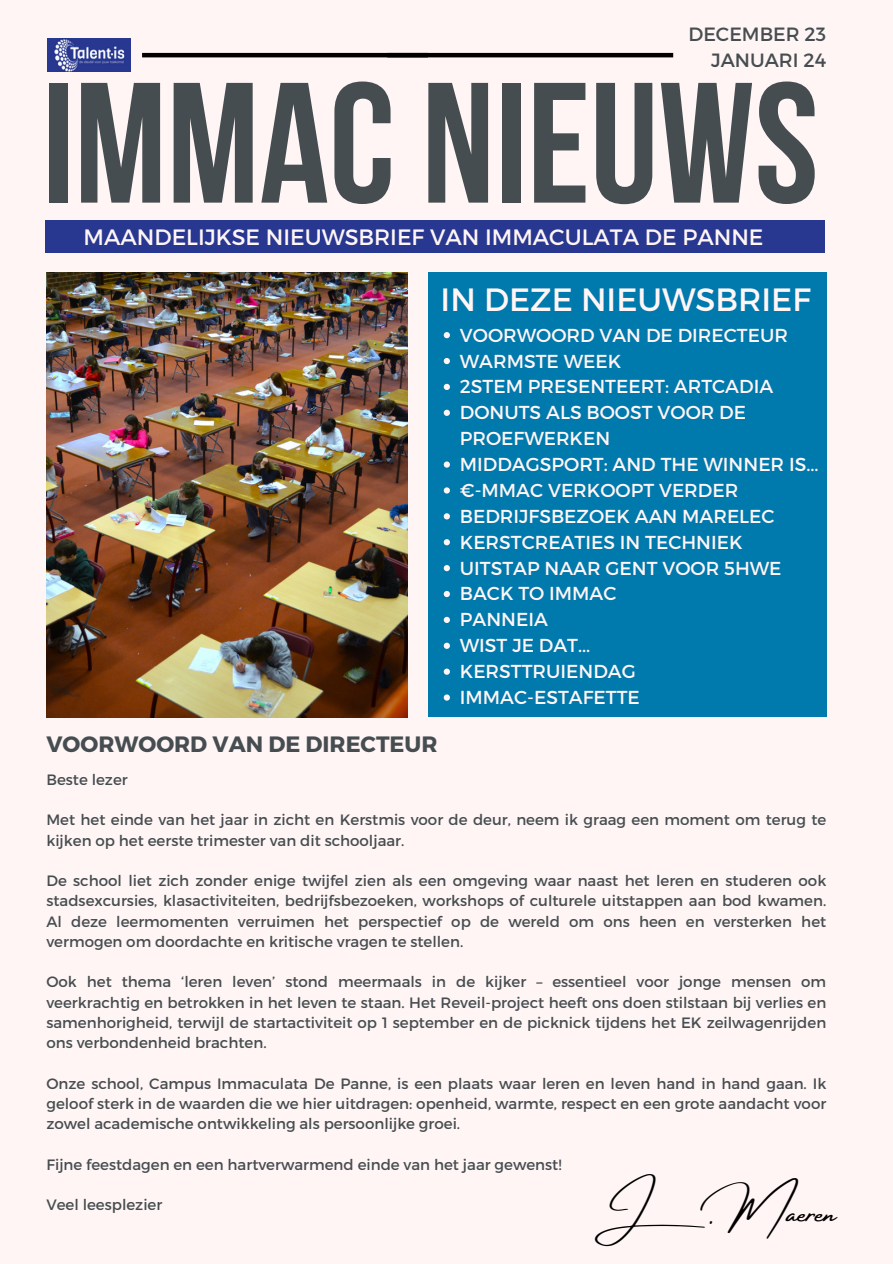
<style>
.page{position:relative;width:893px;height:1264px;background:#fff}
.page>*{position:absolute;margin:0;border:0;box-sizing:border-box;transform-origin:0 0}
.t1{font:171px "Bebas Neue Cyrillic";color:#464d50}
.t2{font:33px "Amsterdam Four";color:#000}
.t3{font:32.25px "Montserrat";color:#fff5f5}
.t4{font:22.2px "Montserrat";color:#fff5f5}
.t5{font:700 22.2px "Montserrat";color:#464d50}
.t6{font:19.2px "Montserrat";color:#464d50}
.t7{font:18.75px/25.8px "Montserrat";color:#fff5f5}
.t8{font:15px/20.2px "Montserrat";color:#464d50;text-align:justify}
</style>
<div class="page">
<div style="left:0;top:0;width:892px;height:1263px;background:#fff5f5"></div>
<div style="left:428px;top:272px;width:398px;height:444px;background:#0079ad"></div>
<img style="left:46px;top:272px;width:362px;height:445px">
<svg style="left:443px;top:332px;width:7px;height:6px"></svg>
<svg style="left:443px;top:358px;width:7px;height:6px"></svg>
<svg style="left:443px;top:384px;width:7px;height:6px"></svg>
<svg style="left:443px;top:410px;width:7px;height:6px"></svg>
<svg style="left:443px;top:461px;width:7px;height:6px"></svg>
<svg style="left:443px;top:487px;width:7px;height:6px"></svg>
<svg style="left:443px;top:513px;width:7px;height:6px"></svg>
<svg style="left:443px;top:539px;width:7px;height:6px"></svg>
<svg style="left:443px;top:565px;width:7px;height:6px"></svg>
<svg style="left:443px;top:591px;width:7px;height:6px"></svg>
<svg style="left:443px;top:617px;width:7px;height:6px"></svg>
<svg style="left:443px;top:642px;width:7px;height:7px"></svg>
<svg style="left:443px;top:668px;width:7px;height:6px"></svg>
<svg style="left:443px;top:694px;width:7px;height:6px"></svg>
<div style="left:45px;top:220px;width:780px;height:32px;background:#283890"></div>
<img style="left:48px;top:39px;width:83px;height:32px">
<hr style="left:142px;top:53px;width:286px;height:4px;background:#000">
<hr style="left:387px;top:53px;width:286px;height:4px;background:#000">
<p class="t6" style="left:688px;top:21px;width:139px">DECEMBER 23</p>
<p class="t6" style="left:711px;top:47px;width:117px">JANUARI 24</p>
<p class="t1" style="left:42px;top:74px;width:778px">IMMAC NIEUWS</p>
<p class="t4" style="left:84px;top:222px;width:681px">MAANDELIJKSE NIEUWSBRIEF VAN IMMACULATA DE PANNE</p>
<p class="t3" style="left:440px;top:278px;width:372px">IN DEZE NIEUWSBRIEF</p>
<p class="t5" style="left:46px;top:729px;width:392px">VOORWOORD VAN DE DIRECTEUR</p>
<p class="t7" style="left:460px;top:321px;width:329px">VOORWOORD VAN DE DIRECTEUR</p>
<p class="t7" style="left:460px;top:347px;width:163px">WARMSTE WEEK</p>
<p class="t7" style="left:460px;top:373px;width:315px">2STEM PRESENTEERT: ARTCADIA</p>
<p class="t7" style="left:460px;top:399px;width:288px">DONUTS ALS BOOST VOOR DE<br>PROEFWERKEN</p>
<p class="t7" style="left:460px;top:450px;width:360px">MIDDAGSPORT: AND THE WINNER IS...</p>
<p class="t7" style="left:460px;top:476px;width:280px">€-MMAC VERKOOPT VERDER</p>
<p class="t7" style="left:460px;top:502px;width:316px">BEDRIJFSBEZOEK AAN MARELEC</p>
<p class="t7" style="left:460px;top:528px;width:284px">KERSTCREATIES IN TECHNIEK</p>
<p class="t7" style="left:460px;top:554px;width:323px">UITSTAP NAAR GENT VOOR 5HWE</p>
<p class="t7" style="left:460px;top:580px;width:158px">BACK TO IMMAC</p>
<p class="t7" style="left:460px;top:606px;width:89px">PANNEIA</p>
<p class="t7" style="left:460px;top:631px;width:132px">WIST JE DAT...</p>
<p class="t7" style="left:460px;top:657px;width:177px">KERSTTRUIENDAG</p>
<p class="t7" style="left:460px;top:683px;width:181px">IMMAC-ESTAFETTE</p>
<p class="t8" style="left:46px;top:768px;width:83px">Beste lezer</p>
<p class="t8" style="left:46px;top:809px;width:781px">Met het einde van het jaar in zicht en Kerstmis voor de deur, neem ik graag een moment om terug te kijken op het eerste trimester van dit schooljaar.</p>
<p class="t8" style="left:46px;top:870px;width:781px">De school liet zich zonder enige twijfel zien als een omgeving waar naast het leren en studeren ook stadsexcursies, klasactiviteiten, bedrijfsbezoeken, workshops of culturele uitstappen aan bod kwamen.<br>Al deze leermomenten verruimen het perspectief op de wereld om ons heen en versterken het vermogen om doordachte en kritische vragen te stellen.</p>
<p class="t8" style="left:46px;top:971px;width:781px">Ook het thema ‘leren leven’ stond meermaals in de kijker – essentieel voor jonge mensen om veerkrachtig en betrokken in het leven te staan. Het Reveil-project heeft ons doen stilstaan bij verlies en samenhorigheid, terwijl de startactiviteit op 1 september en de picknick tijdens het EK zeilwagenrijden ons verbondenheid brachten.</p>
<p class="t8" style="left:46px;top:1072px;width:781px">Onze school, Campus Immaculata De Panne, is een plaats waar leren en leven hand in hand gaan. Ik geloof sterk in de waarden die we hier uitdragen: openheid, warmte, respect en een grote aandacht voor zowel academische ontwikkeling als persoonlijke groei.</p>
<p class="t8" style="left:46px;top:1153px;width:516px">Fijne feestdagen en een hartverwarmend einde van het jaar gewenst!</p>
<p class="t8" style="left:46px;top:1194px;width:117px">Veel leesplezier</p>
<p class="t2" style="left:594px;top:1193px;width:244px">J. Maeren</p>
</div>
